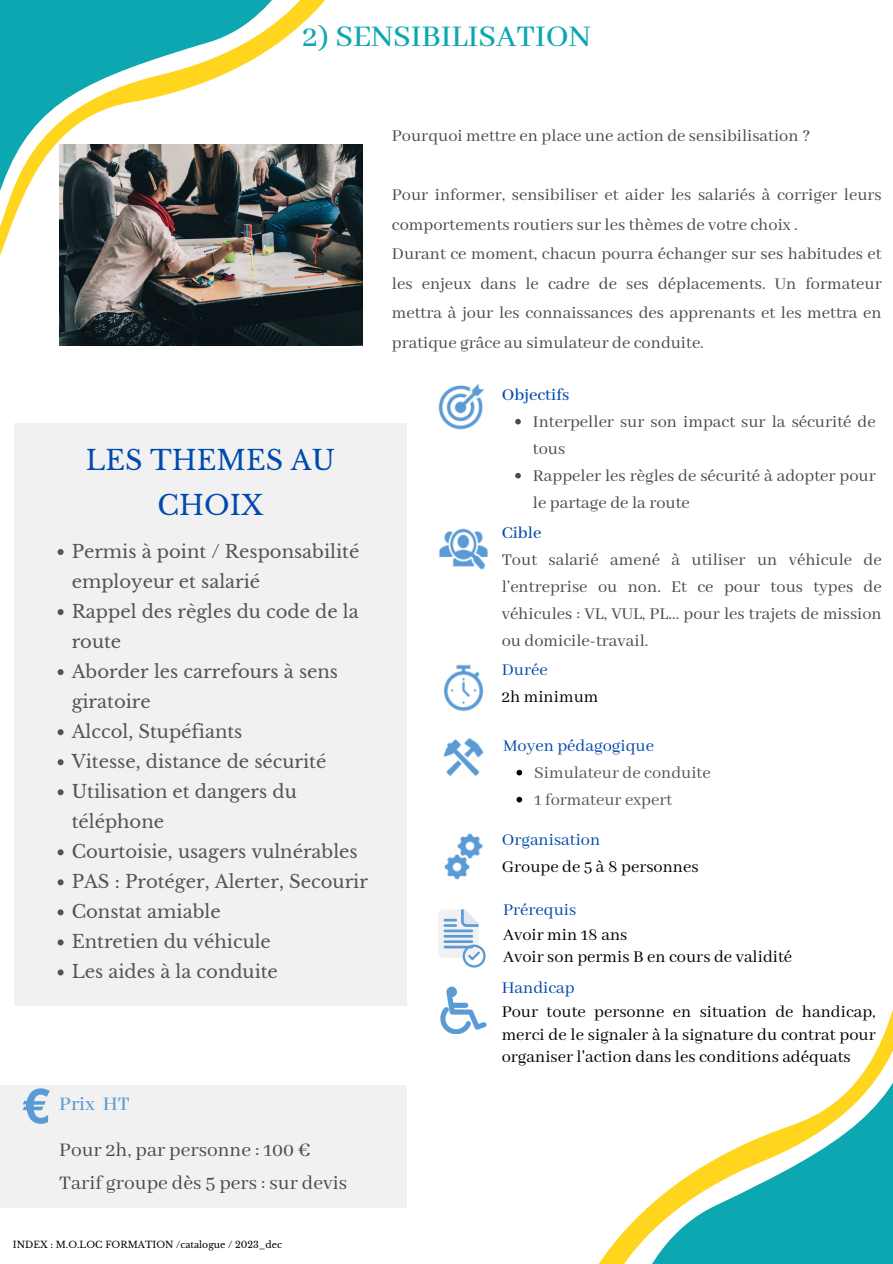
<style>
.page{position:relative;width:893px;height:1264px;background:#fff}
.page>*{position:absolute;margin:0;border:0;box-sizing:border-box;transform-origin:0 0}
.t1{font:500 33.45px "Abhaya Libre";color:#0ca7b0}
.t2{font:27px/45px "Libre Baskerville";color:#004aad;text-align:center}
.t3{font:21.3px "Abhaya Libre";color:#4d4948}
.t4{font:500 21.3px "Abhaya Libre";color:#5b9bd5}
.t5{font:18.3px/27px "Abhaya Libre";color:#4d4948}
.t6{font:18.3px/22.5px "Abhaya Libre";color:#000;text-align:justify}
.t7{font:18.3px "Abhaya Libre";color:#004aad}
.t8{font:18.3px "Abhaya Libre";color:#545454}
.t9{font:500 18.3px "Abhaya Libre";color:#004aad}
.t10{font:18px/30px "Libre Baskerville";color:#545454}
.t11{font:9.3px "Libre Baskerville";color:#000}
</style>
<div class="page">
<svg style="left:0;top:0;width:316px;height:256px"></svg>
<div style="left:14px;top:423px;width:392px;height:582px;background:#f1f1f1"></div>
<img style="left:438px;top:384px;width:46px;height:46px">
<img style="left:439px;top:528px;width:49px;height:42px">
<img style="left:443px;top:664px;width:41px;height:48px">
<img style="left:443px;top:738px;width:41px;height:38px">
<img style="left:444px;top:833px;width:39px;height:47px">
<img style="left:59px;top:144px;width:303px;height:202px">
<div style="left:0;top:1085px;width:406px;height:122px;background:#f1f1f1"></div>
<svg style="left:23px;top:1088px;width:27px;height:35px"></svg>
<svg style="left:438px;top:909px;width:47px;height:58px"></svg>
<svg style="left:440px;top:986px;width:46px;height:47px"></svg>
<svg style="left:58px;top:549px;width:6px;height:6px"></svg>
<svg style="left:58px;top:609px;width:6px;height:6px"></svg>
<svg style="left:58px;top:669px;width:6px;height:6px"></svg>
<svg style="left:58px;top:729px;width:6px;height:6px"></svg>
<svg style="left:58px;top:759px;width:6px;height:6px"></svg>
<svg style="left:58px;top:789px;width:6px;height:6px"></svg>
<svg style="left:58px;top:849px;width:6px;height:6px"></svg>
<svg style="left:58px;top:879px;width:6px;height:6px"></svg>
<svg style="left:58px;top:909px;width:6px;height:6px"></svg>
<svg style="left:58px;top:939px;width:6px;height:6px"></svg>
<svg style="left:58px;top:969px;width:6px;height:6px"></svg>
<svg style="left:515px;top:419px;width:6px;height:5px"></svg>
<svg style="left:515px;top:473px;width:6px;height:5px"></svg>
<svg style="left:516px;top:769px;width:6px;height:6px"></svg>
<svg style="left:516px;top:796px;width:6px;height:6px"></svg>
<svg style="left:617px;top:1012px;width:275px;height:251px"></svg>
<p class="t1" style="left:302px;top:18px;width:289px">2) SENSIBILISATION</p>
<p class="t2" style="left:86px;top:438px;width:251px">LES THEMES AU<br>CHOIX</p>
<p class="t10" style="left:72px;top:536px;width:289px">Permis à point / Responsabilité employeur et salarié</p>
<p class="t10" style="left:72px;top:596px;width:288px">Rappel des règles du code de la route</p>
<p class="t10" style="left:72px;top:656px;width:268px">Aborder les carrefours à sens giratoire</p>
<p class="t10" style="left:72px;top:716px;width:172px">Alccol, Stupéfiants</p>
<p class="t10" style="left:72px;top:746px;width:256px">Vitesse, distance de sécurité</p>
<p class="t10" style="left:72px;top:776px;width:226px">Utilisation et dangers du téléphone</p>
<p class="t10" style="left:72px;top:836px;width:287px">Courtoisie, usagers vulnérables</p>
<p class="t10" style="left:72px;top:866px;width:298px">PAS : Protéger, Alerter, Secourir</p>
<p class="t10" style="left:72px;top:896px;width:150px">Constat amiable</p>
<p class="t10" style="left:72px;top:926px;width:201px">Entretien du véhicule</p>
<p class="t10" style="left:72px;top:956px;width:208px">Les aides à la conduite</p>
<p class="t4" style="left:59px;top:1092px;width:72px">Prix HT</p>
<p class="t3" style="left:59px;top:1137px;width:253px">Pour 2h, par personne : 100 €</p>
<p class="t3" style="left:59px;top:1170px;width:289px">Tarif groupe dès 5 pers : sur devis</p>
<p class="t11" style="left:13px;top:1238px;width:271px">INDEX : M.O.LOC FORMATION /catalogue / 2023_dec</p>
<p class="t5" style="left:392px;top:123px;width:420px">Pourquoi mettre en place une action de sensibilisation ?</p>
<p class="t5" style="left:392px;top:181px;width:491px;line-height:29.5px">Pour informer, sensibiliser et aider les salariés à corriger leurs comportements routiers sur les thèmes de votre choix .</p>
<p class="t5" style="left:392px;top:240px;width:491px;line-height:29.5px;text-align:justify">Durant ce moment, chacun pourra échanger sur ses habitudes et les enjeux dans le cadre de ses déplacements. Un formateur mettra à jour les connaissances des apprenants et les mettra en pratique grâce au simulateur de conduite.</p>
<p class="t9" style="left:501px;top:384px;width:69px">Objectifs</p>
<p class="t5" style="left:533px;top:408px;width:344px">Interpeller sur son impact sur la sécurité de tous</p>
<p class="t5" style="left:533px;top:462px;width:344px">Rappeler les règles de sécurité à adopter pour le partage de la route</p>
<p class="t9" style="left:501px;top:522px;width:41px">Cible</p>
<p class="t5" style="left:501px;top:546px;width:381px;text-align:justify">Tout salarié amené à utiliser un véhicule de l’entreprise ou non. Et ce pour tous types de véhicules : VL, VUL, PL... pour les trajets de mission ou domicile-travail.</p>
<p class="t7" style="left:501px;top:659px;width:48px">Durée</p>
<p class="t6" style="left:501px;top:686px;width:98px">2h minimum</p>
<p class="t7" style="left:503px;top:735px;width:152px">Moyen pédagogique</p>
<p class="t8" style="left:534px;top:762px;width:178px">Simulateur de conduite</p>
<p class="t8" style="left:534px;top:789px;width:139px">1 formateur expert</p>
<p class="t7" style="left:501px;top:829px;width:100px">Organisation</p>
<p class="t6" style="left:501px;top:855px;width:198px">Groupe de 5 à 8 personnes</p>
<p class="t7" style="left:503px;top:899px;width:75px">Prérequis</p>
<p class="t6" style="left:503px;top:923px;width:126px">Avoir min 18 ans</p>
<p class="t6" style="left:503px;top:946px;width:290px">Avoir son permis B en cours de validité</p>
<p class="t7" style="left:501px;top:977px;width:74px">Handicap</p>
<p class="t6" style="left:501px;top:1001px;width:375px">Pour toute personne en situation de handicap, merci de le signaler à la signature du contrat pour organiser l'action dans les conditions adéquats</p>
</div>
